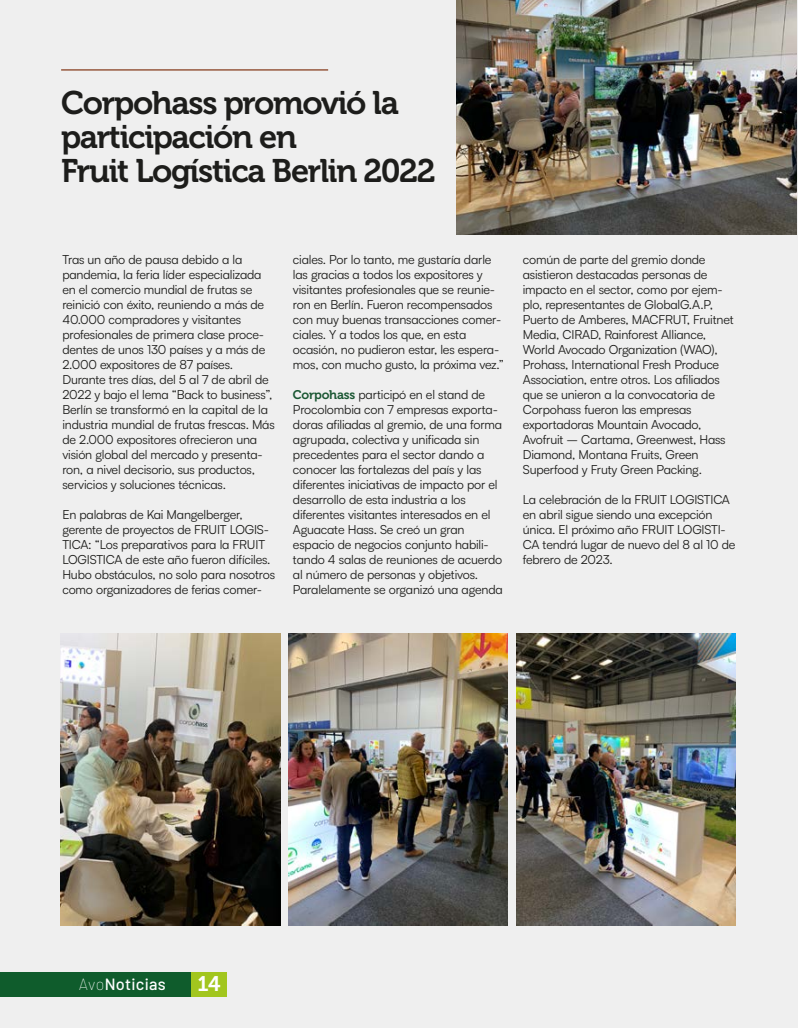
<style>
.page{position:relative;width:798px;height:1028px;background:#fff}
.page>*{position:absolute;margin:0;border:0;box-sizing:border-box;transform-origin:0 0}
.t1{font:32.5px/33.8px "Museo 700";letter-spacing:-.04em;color:#1d1d1b}
.t2{font:21px "Museo 700";color:#fff}
.t3{font:500 16.25px "Barlow";letter-spacing:.02em;color:#fff}
.t4{font:12.5px/15px "Satoshi";letter-spacing:-.015em;color:#1d1d1b}
.s1{font-family:"Museo 700";color:#1a5733}
.s2{font-weight:100}
</style>
<div class="page">
<div style="left:0;top:0;width:797px;height:1028px;background:#efefef"></div>
<hr style="left:61px;top:69px;width:267px;height:2px;background:#853b1b">
<img style="left:61px;top:633px;width:219px;height:292px">
<img style="left:516px;top:633px;width:219px;height:292px">
<img style="left:288px;top:633px;width:219px;height:292px">
<img style="left:456px;top:0;width:340px;height:234px">
<div style="left:0;top:972px;width:191px;height:24px;background:#0f5c2c"></div>
<div style="left:191px;top:972px;width:35px;height:24px;background:#a2c61e"></div>
<h1 class="t1" style="left:61px;top:87px;width:376px">Corpohass promovió la participación en<br>Fruit Logística Berlin 2022</h1>
<p class="t4" style="left:62px;top:251px;width:214px">Tras un año de pausa debido a la pandemia, la feria líder especializada en el comercio mundial de frutas se reinició con éxito, reuniendo a más de 40.000 compradores y visitantes profesionales de primera clase proce&shy;dentes de unos 130 países y a más de 2.000 expositores de 87 países.<br>Durante tres días, del 5 al 7 de abril de 2022 y bajo el lema “Back to business”, Berlín se transformó en la capital de la industria mundial de frutas frescas. Más de 2.000 expositores ofrecieron una visión global del mercado y presenta&shy;ron, a nivel decisorio, sus productos, servicios y soluciones técnicas.</p>
<p class="t4" style="left:62px;top:506px;width:214px">En palabras de Kai Mangelberger, gerente de proyectos de FRUIT LOGIS-TICA: “Los preparativos para la FRUIT LOGISTICA de este año fueron difíciles.<br>Hubo obstáculos, no solo para nosotros como organizadores de ferias comer-</p>
<p class="t4" style="left:293px;top:251px;width:212px">ciales. Por lo tanto, me gustaría darle las gracias a todos los expositores y visitantes profesionales que se reunie&shy;ron en Berlín. Fueron recompensados con muy buenas transacciones comer&shy;ciales. Y a todos los que, en esta ocasión, no pudieron estar, les espera&shy;mos, con mucho gusto, la próxima vez.”</p>
<p class="t4" style="left:293px;top:386px;width:211px"><span class="s1">Corpohass</span> participó en el stand de Procolombia con 7 empresas exporta&shy;doras afiliadas al gremio, de una forma agrupada, colectiva y unificada sin precedentes para el sector dando a conocer las fortalezas del país y las diferentes iniciativas de impacto por el desarrollo de esta industria a los diferentes visitantes interesados en el Aguacate Hass. Se creó un gran espacio de negocios conjunto habili&shy;tando 4 salas de reuniones de acuerdo al número de personas y objetivos.<br>Paralelamente se organizó una agenda</p>
<p class="t4" style="left:522px;top:251px;width:212px">común de parte del gremio donde asistieron destacadas personas de impacto en el sector, como por ejem&shy;plo, representantes de GlobalG.A.P, Puerto de Amberes, MACFRUT, Fruitnet Media, CIRAD, Rainforest Alliance, World Avocado Organization (WAO), Prohass, International Fresh Produce Association, entre otros. Los afiliados que se unieron a la convocatoria de Corpohass fueron las empresas exportadoras Mountain Avocado, Avofruit – Cartama, Greenwest, Hass Diamond, Montana Fruits, Green Superfood y Fruty Green Packing.</p>
<p class="t4" style="left:522px;top:491px;width:214px">La celebración de la FRUIT LOGISTICA en abril sigue siendo una excepción única. El próximo año FRUIT LOGISTI-<br>CA tendrá lugar de nuevo del 8 al 10 de febrero de 2023.</p>
<h3 class="t3" style="left:79px;top:973px;width:88px"><span class="s2">Avo</span>Noticias</h3>
<h2 class="t2" style="left:197px;top:972px;width:25px">14</h2>
</div>
